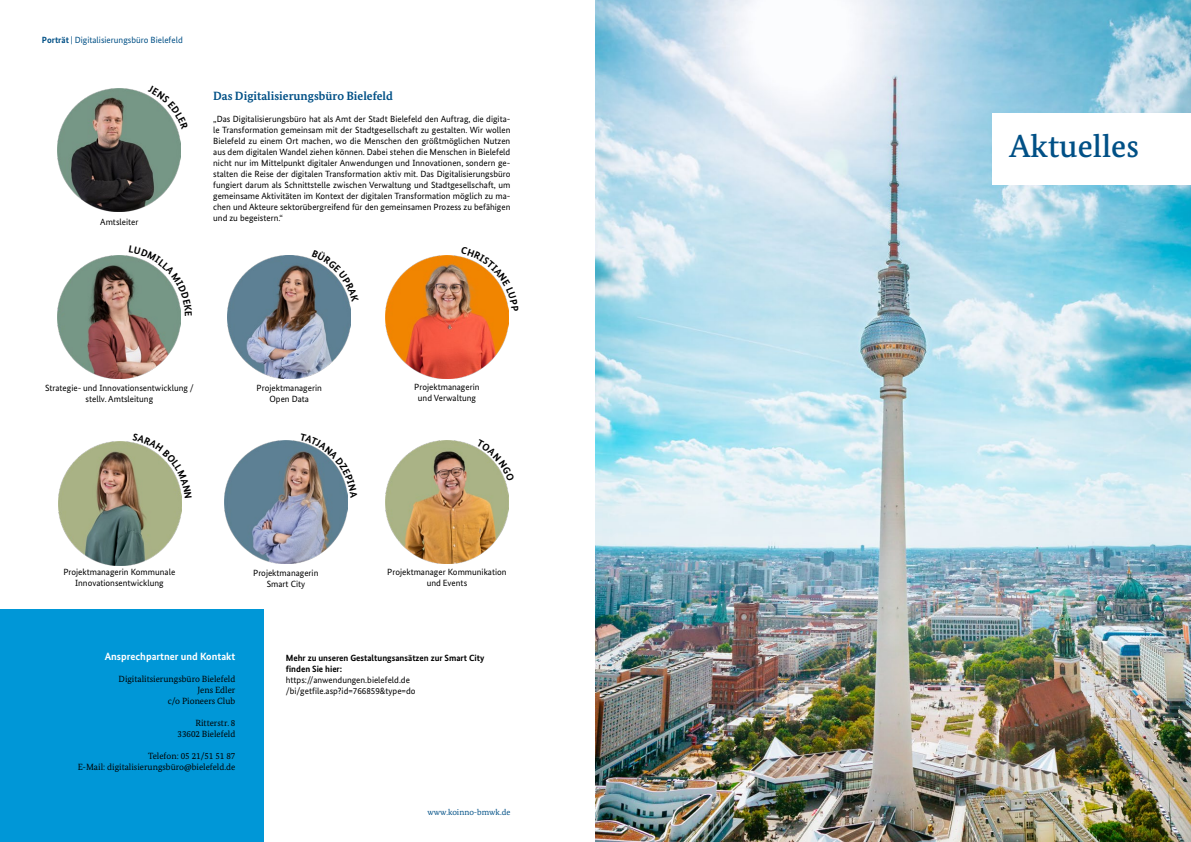
<style>
.page{position:relative;width:1191px;height:842px;background:#fff}
.page>*{position:absolute;margin:0;border:0;box-sizing:border-box;transform-origin:0 0}
.t1{font:500 32px "Bundes Serif";color:#005086}
.t2{font:700 12px "Bundes Serif";color:#005086}
.t3{font:700 10.5px "Bundes Sans";color:#fff}
.t4{font:9px/11px "Bundes Sans";color:#000;text-align:center}
.t5{font:9px/11px "Bundes Serif";color:#000;text-align:right}
.t6{font:700 9px/11px "Bundes Sans";color:#000}
.t7{font:9px "Bundes Sans";color:#005086}
.t8{font:8.5px "Bundes Serif";color:#005086}
.s1{font-weight:700}
</style>
<div class="page">
<img style="left:595px;top:0;width:596px;height:842px">
<div style="left:992px;top:113px;width:199px;height:72px;background:#fff"></div>
<img style="left:228px;top:255px;width:123px;height:123px">
<img style="left:385px;top:255px;width:123px;height:123px">
<img style="left:58px;top:89px;width:123px;height:123px">
<img style="left:58px;top:255px;width:123px;height:123px">
<img style="left:385px;top:440px;width:123px;height:124px">
<img style="left:58px;top:442px;width:124px;height:123px">
<img style="left:224px;top:440px;width:123px;height:124px">
<div style="left:0;top:609px;width:264px;height:233px;background:#0097d7"></div>
<svg style="left:133px;top:442px;width:49px;height:57px"></svg>
<svg style="left:300px;top:440px;width:48px;height:58px"></svg>
<svg style="left:476px;top:440px;width:32px;height:41px"></svg>
<svg style="left:129px;top:255px;width:52px;height:61px"></svg>
<svg style="left:312px;top:255px;width:39px;height:47px"></svg>
<svg style="left:461px;top:255px;width:48px;height:56px"></svg>
<svg style="left:148px;top:89px;width:33px;height:41px"></svg>
<p class="t7" style="left:42px;top:34px;width:142px"><span class="s1">Porträt</span> | Digitalisierungsbüro Bielefeld</p>
<p class="t4" style="left:100px;top:216px;width:40px">Amtsleiter</p>
<h2 class="t2" style="left:213px;top:88px;width:181px">Das Digitalisierungsbüro Bielefeld</h2>
<p class="t4" style="left:213px;top:113px;width:299px;text-align:justify">„Das Digitalisierungsbüro hat als Amt der Stadt Bielefeld den Auftrag, die digita&shy;le Transformation gemeinsam mit der Stadtgesellschaft zu gestalten. Wir wollen Bielefeld zu einem Ort machen, wo die Menschen den größtmöglichen Nutzen aus dem digitalen Wandel ziehen können. Dabei stehen die Menschen in Bielefeld nicht nur im Mittelpunkt digitaler Anwendungen und Innovationen, sondern ge&shy;stalten die Reise der digitalen Transformation aktiv mit. Das Digitalisierungsbüro fungiert darum als Schnittstelle zwischen Verwaltung und Stadtgesellschaft, um gemeinsame Aktivitäten im Kontext der digitalen Transformation möglich zu ma&shy;chen und Akteure sektorübergreifend für den gemeinsamen Prozess zu befähigen und zu begeistern.“</p>
<p class="t4" style="left:45px;top:382px;width:150px">Strategie- und Innovationsentwicklung / stellv. Amtsleitung</p>
<p class="t4" style="left:414px;top:381px;width:67px">Projektmanagerin und Verwaltung</p>
<p class="t4" style="left:257px;top:382px;width:67px">Projektmanagerin<br>Open Data</p>
<p class="t4" style="left:63px;top:567px;width:113px">Projektmanagerin Kommunale<br>Innovationsentwicklung</p>
<p class="t4" style="left:253px;top:567px;width:67px">Projektmanagerin<br>Smart City</p>
<p class="t4" style="left:387px;top:566px;width:121px">Projektmanager Kommunikation und Events</p>
<p class="t3" style="left:105px;top:650px;width:132px">Ansprechpartner und Kontakt</p>
<p class="t5" style="left:119px;top:673px;width:118px">Digitalitsierungsbüro Bielefeld<br>Jens Edler<br>c/o Pioneers Club</p>
<p class="t5" style="left:177px;top:717px;width:59px">Ritterstr. 8<br>33602 Bielefeld</p>
<p class="t5" style="left:78px;top:750px;width:159px">Telefon: 05 21/51 51 87<br>E-Mail: digitalisierungsbüro@bielefeld.de</p>
<p class="t6" style="left:286px;top:652px;width:200px">Mehr zu unseren Gestaltungsansätzen zur Smart City finden Sie hier:</p>
<p class="t4" style="left:286px;top:674px;width:131px;text-align:left">https://anwendungen.bielefeld.de /bi/getfile.asp?id=766859&amp;type=do</p>
<p class="t8" style="left:427px;top:807px;width:84px">www.koinno-bmwk.de</p>
<h1 class="t1" style="left:1009px;top:127px;width:131px">Aktuelles</h1>
</div>
